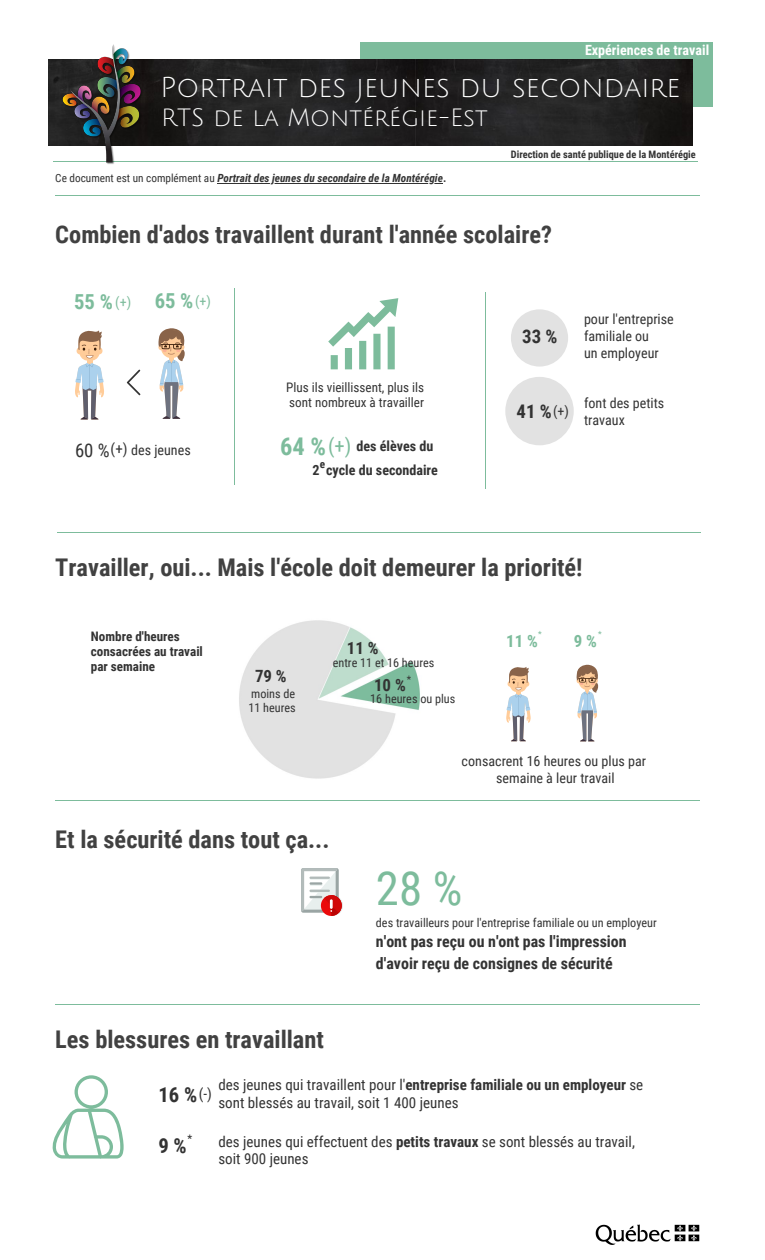
<style>
.page{position:relative;width:765px;height:1260px;background:#fff}
.page>*{position:absolute;margin:0;border:0;box-sizing:border-box;transform-origin:0 0}
.t1{font:46.88px "Roboto Condensed";color:#7dbc9c}
.t2{font:28.12px "Julius Sans One";color:#fff}
.t3{font:700 24.38px "Roboto Condensed";color:#414141}
.t4{font:24.38px "Julius Sans One";color:#fff}
.t5{font:700 20.62px "Roboto Condensed";color:#7dbc9c}
.t6{font:700 20.62px "Roboto Condensed";color:#333}
.t7{font:20.62px "Roboto Condensed";color:#7dbc9c}
.t8{font:700 18.75px "Roboto Condensed";color:#333}
.t9{font:700 16.88px "Roboto Condensed";color:#333}
.t10{font:700 16.88px "Roboto Condensed";color:#7dbc9c}
.t11{font:700 16px/22.5px "Roboto Condensed";color:#333}
.t12{font:15px/17.8px "Roboto Condensed";color:#333}
.t13{font:14px/16.9px "Roboto Condensed";color:#333}
.t14{font:700 14px/24.4px "Roboto Condensed";color:#333}
.t15{font:700 14px "Roboto Condensed";color:#fff}
.t16{font:14px "Roboto Condensed";color:#7dbc9c}
.t17{font:13.12px/15px "Roboto Condensed";color:#333}
.t18{font:700 13.12px/15px "Roboto Condensed";color:#333}
.t19{font:12.25px/14px "Roboto Condensed";color:#333}
.t20{font:italic 700 11.25px "Roboto Condensed";color:#333}
.t21{font:700 11.25px "Roboto Condensed";color:#333}
.t22{font:700 10.25px "Roboto Condensed";color:#333}
.t23{font:10.25px "Roboto Condensed";color:#333}
.t24{font:8.5px "Roboto Condensed";color:#7dbc9c}
.s1{font-weight:400;font-style:normal}
.s2{font-style:normal}
.s3{font-size:18.75px}
.s4{font-size:24.38px;color:#7dbc9c}
.s5{font-weight:400;font-size:14px}
.s6{font-weight:700}
</style>
<div class="page">
<img style="left:239px;top:620px;width:276px;height:159px">
<div style="left:360px;top:42px;width:353px;height:65px;background:#7dbc9c"></div>
<img style="left:49px;top:59px;width:644px;height:86px">
<hr style="left:53px;top:161px;width:645px;height:1px;background:#7dbc9c">
<img style="left:57px;top:44px;width:90px;height:120px">
<hr style="left:55px;top:195px;width:645px;height:1px;background:#7dbc9c">
<hr style="left:234px;top:288px;width:1px;height:197px;background:#7dbc9c">
<svg style="left:75px;top:330px;width:29px;height:90px"></svg>
<svg style="left:158px;top:328px;width:27px;height:91px"></svg>
<hr style="left:57px;top:532px;width:643px;height:1px;background:#7dbc9c">
<img style="left:595px;top:1224px;width:105px;height:21px">
<hr style="left:217px;top:183px;width:226px;height:1px;background:#333">
<hr style="left:55px;top:1004px;width:645px;height:1px;background:#7dbc9c">
<svg style="left:301px;top:868px;width:42px;height:48px"></svg>
<hr style="left:55px;top:800px;width:645px;height:1px;background:#7dbc9c">
<svg style="left:328px;top:298px;width:70px;height:71px"></svg>
<div style="left:511px;top:309px;width:57px;height:58px;background:#e2e2e2;border-radius:50%"></div>
<div style="left:505px;top:377px;width:69px;height:68px;background:#e2e2e2;border-radius:50%"></div>
<hr style="left:485px;top:292px;width:1px;height:197px;background:#7dbc9c">
<svg style="left:127px;top:369px;width:14px;height:27px"></svg>
<svg style="left:506px;top:666px;width:25px;height:75px"></svg>
<svg style="left:577px;top:665px;width:21px;height:76px"></svg>
<svg style="left:52px;top:1075px;width:72px;height:84px"></svg>
<p class="t15" style="left:585px;top:41px;width:126px">Expériences de travail</p>
<h2 class="t2" style="left:160px;top:72px;width:522px">Portrait des jeunes du secondaire</h2>
<h3 class="t4" style="left:161px;top:105px;width:328px">RTS de la Montérégie-Est</h3>
<p class="t20" style="left:55px;top:170px;width:392px"><span class="s1">Ce document est un complément au</span> Portrait des jeunes du secondaire de la Montérégie<span class="s2">.</span></p>
<p class="t22" style="left:511px;top:147px;width:186px">Direction de santé publique de la Montérégie</p>
<h3 class="t3" style="left:55px;top:217px;width:498px">Combien d'ados travaillent durant l'année scolaire?</h3>
<h3 class="t5" style="left:74px;top:288px;width:40px">55 %</h3>
<h3 class="t5" style="left:155px;top:287px;width:40px">65 %</h3>
<p class="t16" style="left:115px;top:292px;width:17px">(+)</p>
<p class="t16" style="left:195px;top:291px;width:17px">(+)</p>
<p class="t12" style="left:111px;top:439px;width:18px">(+)</p>
<p class="t13" style="left:75px;top:441px;width:117px"><span class="s3">60 %</span> des jeunes</p>
<p class="t17" style="left:286px;top:379px;width:140px">Plus ils vieillissent, plus ils sont nombreux à travailler</p>
<h3 class="t7" style="left:328px;top:431px;width:25px">(+)</h3>
<p class="t14" style="left:313px;top:433px;width:127px;text-indent:-32px"><span class="s4">64 %</span> des élèves du<br>2 cycle du secondaire</p>
<p class="t21" style="left:320px;top:456px;width:7px">e</p>
<p class="t8" style="left:522px;top:323px;width:37px">33 %</p>
<p class="t13" style="left:584px;top:310px;width:91px">pour l'entreprise familiale ou<br>un employeur</p>
<p class="t8" style="left:517px;top:398px;width:54px">41 %<span class="s5">(+)</span></p>
<p class="t13" style="left:584px;top:394px;width:82px">font des petits travaux</p>
<h3 class="t3" style="left:55px;top:550px;width:529px">Travailler, oui... Mais l'école doit demeurer la priorité!</h3>
<p class="t18" style="left:91px;top:629px;width:114px">Nombre d'heures consacrées au travail par semaine</p>
<p class="t9" style="left:347px;top:637px;width:33px">11 %</p>
<p class="t19" style="left:333px;top:655px;width:103px">entre 11 et 16 heures</p>
<p class="t9" style="left:255px;top:664px;width:33px">79 %</p>
<p class="t23" style="left:407px;top:673px;width:6px">*</p>
<p class="t9" style="left:374px;top:673px;width:33px">10 %</p>
<p class="t19" style="left:248px;top:686px;width:49px">moins de<br>11 heures</p>
<p class="t19" style="left:370px;top:691px;width:87px">16 heures ou plus</p>
<p class="t24" style="left:538px;top:628px;width:5px">*</p>
<p class="t24" style="left:598px;top:628px;width:5px">*</p>
<p class="t10" style="left:506px;top:629px;width:33px">11 %</p>
<p class="t10" style="left:574px;top:629px;width:25px">9 %</p>
<p class="t13" style="left:462px;top:752px;width:186px;text-align:center">consacrent 16 heures ou plus par semaine à leur travail</p>
<h3 class="t3" style="left:55px;top:822px;width:276px">Et la sécurité dans tout ça...</h3>
<h1 class="t1" style="left:376px;top:855px;width:88px">28 %</h1>
<p class="t11" style="left:376px;top:929px;width:252px">n'ont pas reçu ou n'ont pas l'impression d'avoir reçu de consignes de sécurité</p>
<p class="t19" style="left:376px;top:915px;width:282px">des travailleurs pour l'entreprise familiale ou un employeur</p>
<h3 class="t3" style="left:55px;top:1022px;width:270px">Les blessures en travaillant</h3>
<h3 class="t6" style="left:158px;top:1080px;width:40px">16 %</h3>
<h3 class="t6" style="left:158px;top:1131px;width:30px">9 %</h3>
<p class="t12" style="left:218px;top:1076px;width:426px">des jeunes qui travaillent pour l'<span class="s6">entreprise familiale ou un employeur</span> se sont blessés au travail, soit 1 400 jeunes</p>
<p class="t12" style="left:218px;top:1132px;width:418px">des jeunes qui effectuent des <span class="s6">petits travaux</span> se sont blessés au travail, soit 900 jeunes</p>
<p class="t12" style="left:199px;top:1084px;width:15px">(-)</p>
<p class="t22" style="left:188px;top:1131px;width:6px">*</p>
</div>
